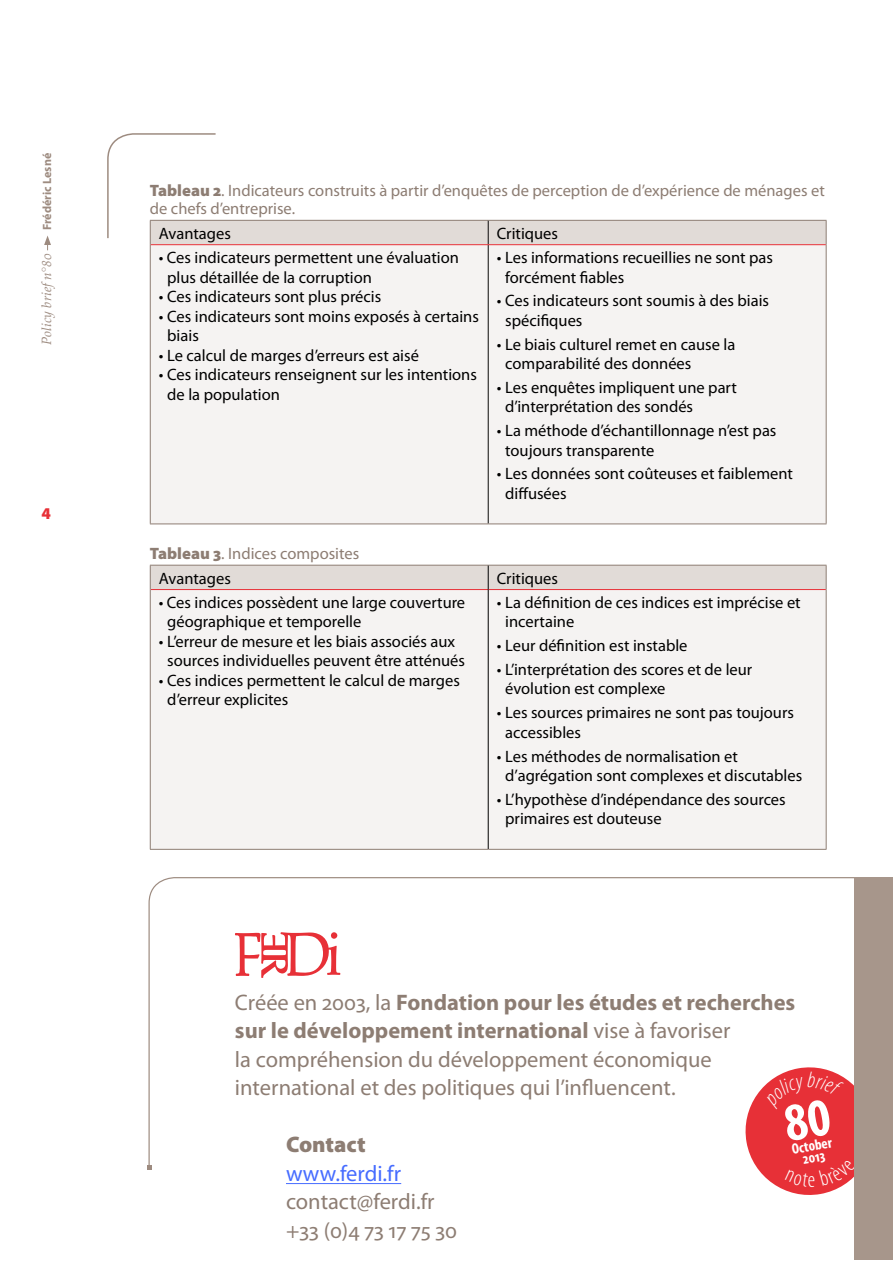
<style>
.page{position:relative;width:893px;height:1263px;background:#fff}
.page>*{position:absolute;margin:0;border:0;box-sizing:border-box;transform-origin:0 0}
.t1{font:22.5px/28.5px "Myriad Pro";color:#8d7d73}
.t2{font:22.5px "Myriad Pro";color:#466cff}
.t3{font:900 22.5px "Myriad Pro";color:#8d7d73}
.t4{font:16.5px/19.5px "Myriad Pro";color:#000}
.t5{font:16.5px/18px "Myriad Pro";color:#8d7d73}
.t6{font:900 16.5px "Myriad Pro";color:#e73037}
.t7{font:700 condensed 15px/12px "Myriad Pro";color:#fff;text-align:center}
.t8{font:italic 13.5px "Palatino Linotype";color:#9d8b80}
.t9{font:700 12px "Myriad Pro";color:#9d8b80}
.s1{font-weight:900}
.s2{color:#000}
.s3{font-weight:700}
</style>
<div class="page">
<svg style="left:44px;top:235px;width:7px;height:15px"></svg>
<hr style="left:286px;top:1183px;width:115px;height:1px;background:#466cff">
<svg style="left:148px;top:877px;width:706px;height:292px"></svg>
<svg style="left:147px;top:1165px;width:4px;height:5px"></svg>
<div style="left:854px;top:877px;width:39px;height:382px;background:#a7968b"></div>
<div style="left:151px;top:245px;width:675px;height:278px;background:#f5f3f2"></div>
<hr style="left:488px;top:245px;width:1px;height:278px;background:#0a0909">
<hr style="left:150px;top:245px;width:1px;height:278px;background:#8d7d73">
<hr style="left:826px;top:245px;width:1px;height:278px;background:#8d7d73">
<hr style="left:150px;top:523px;width:338px;height:1px;background:#8d7d73">
<hr style="left:488px;top:523px;width:338px;height:1px;background:#8d7d73">
<svg style="left:107px;top:133px;width:720px;height:112px"></svg>
<hr style="left:151px;top:244px;width:337px;height:1px;background:#e73037">
<hr style="left:488px;top:244px;width:338px;height:1px;background:#e73037">
<div style="left:151px;top:590px;width:675px;height:259px;background:#f5f3f2"></div>
<hr style="left:826px;top:589px;width:1px;height:260px;background:#8d7d73">
<hr style="left:150px;top:849px;width:338px;height:1px;background:#8d7d73">
<hr style="left:488px;top:849px;width:338px;height:1px;background:#8d7d73">
<hr style="left:151px;top:589px;width:337px;height:1px;background:#e73037">
<hr style="left:488px;top:589px;width:338px;height:1px;background:#e73037">
<hr style="left:150px;top:589px;width:1px;height:260px;background:#8d7d73">
<div style="left:150px;top:565px;width:677px;height:24px;background:#e1dbd7"></div>
<hr style="left:488px;top:589px;width:1px;height:260px;background:#000">
<svg style="left:740px;top:1062px;width:114px;height:133px"></svg>
<p class="t9" style="left:39px;top:230px;width:78px;rotate:-90deg">Frédéric Lesné</p>
<p class="t8" style="left:37px;top:345px;width:93px;rotate:-90deg">Policy briefn°80</p>
<p class="t6" style="left:42px;top:503px;width:11px">4</p>
<p class="t5" style="left:150px;top:181px;width:676px"><span class="s1">Tableau 2</span>. Indicateurs construits à partir d’enquêtes de perception de d’expérience de ménages et de chefs d’entreprise.</p>
<p class="t4" style="left:159px;top:223px;width:74px">Avantages</p>
<p class="t4" style="left:497px;top:223px;width:63px">Critiques</p>
<p class="t4" style="left:167px;top:247px;width:293px;text-indent:-8px">• Ces indicateurs permettent une évaluation plus détaillée de la corruption</p>
<p class="t4" style="left:159px;top:286px;width:224px">• Ces indicateurs sont plus précis</p>
<p class="t4" style="left:167px;top:306px;width:313px;text-indent:-8px">• Ces indicateurs sont moins exposés à certains biais</p>
<p class="t4" style="left:159px;top:345px;width:262px">• Le calcul de marges d’erreurs est aisé</p>
<p class="t4" style="left:167px;top:364px;width:311px;text-indent:-8px">• Ces indicateurs renseignent sur les intentions de la population</p>
<p class="t4" style="left:505px;top:247px;width:269px;text-indent:-8px">• Les informations recueillies ne sont pas forcément fiables</p>
<p class="t4" style="left:505px;top:291px;width:265px;text-indent:-8px">• Ces indicateurs sont soumis à des biais spécifiques</p>
<p class="t4" style="left:505px;top:334px;width:232px;text-indent:-8px">• Le biais culturel remet en cause la comparabilité des données</p>
<p class="t4" style="left:505px;top:377px;width:233px;text-indent:-8px">• Les enquêtes impliquent une part d’interprétation des sondés</p>
<p class="t4" style="left:505px;top:421px;width:273px;text-indent:-8px">• La méthode d’échantillonnage n’est pas toujours transparente</p>
<p class="t4" style="left:505px;top:464px;width:289px;text-indent:-8px">• Les données sont coûteuses et faiblement diffusées</p>
<p class="t5" style="left:159px;top:541px;width:202px;line-height:24.8px;text-indent:-9px"><span class="s1">Tableau 3</span>. Indices composites<br><span class="s2">Avantages</span></p>
<p class="t4" style="left:167px;top:592px;width:299px;text-indent:-8px">• Ces indices possèdent une large couverture géographique et temporelle</p>
<p class="t4" style="left:159px;top:631px;width:308px;text-align:center">• L’erreur de mesure et les biais associés aux sources individuelles peuvent être atténués</p>
<p class="t4" style="left:167px;top:670px;width:294px;text-indent:-8px">• Ces indices permettent le calcul de marges d’erreur explicites</p>
<p class="t4" style="left:497px;top:568px;width:63px">Critiques</p>
<p class="t4" style="left:505px;top:592px;width:297px;text-indent:-8px">• La définition de ces indices est imprécise et incertaine</p>
<p class="t4" style="left:497px;top:636px;width:192px">• Leur définition est instable</p>
<p class="t4" style="left:505px;top:659px;width:249px;text-indent:-8px">• L’interprétation des scores et de leur évolution est complexe</p>
<p class="t4" style="left:505px;top:703px;width:290px;text-indent:-8px">• Les sources primaires ne sont pas toujours accessibles</p>
<p class="t4" style="left:505px;top:746px;width:299px;text-indent:-8px">• Les méthodes de normalisation et d’agrégation sont complexes et discutables</p>
<p class="t4" style="left:505px;top:789px;width:282px;text-indent:-8px">• L’hypothèse d’indépendance des sources primaires est douteuse</p>
<h1 class="t1" style="left:235px;top:987px;width:562px">Créée en 2003, la <span class="s3">Fondation pour les études et recherches sur le développement international</span> vise à favoriser<br>la compréhension du développement économique international et des politiques qui l’influencent.</h1>
<h1 class="t3" style="left:286px;top:1129px;width:81px">Contact</h1>
<h1 class="t2" style="left:286px;top:1159px;width:117px">www.ferdi.fr</h1>
<h1 class="t1" style="left:286px;top:1187px;width:173px">contact@ferdi.fr +33 (0)4 73 17 75 30</h1>
<p class="t7" style="left:791px;top:1143px;width:42px;rotate:-10deg">October<br>2013</p>
</div>
